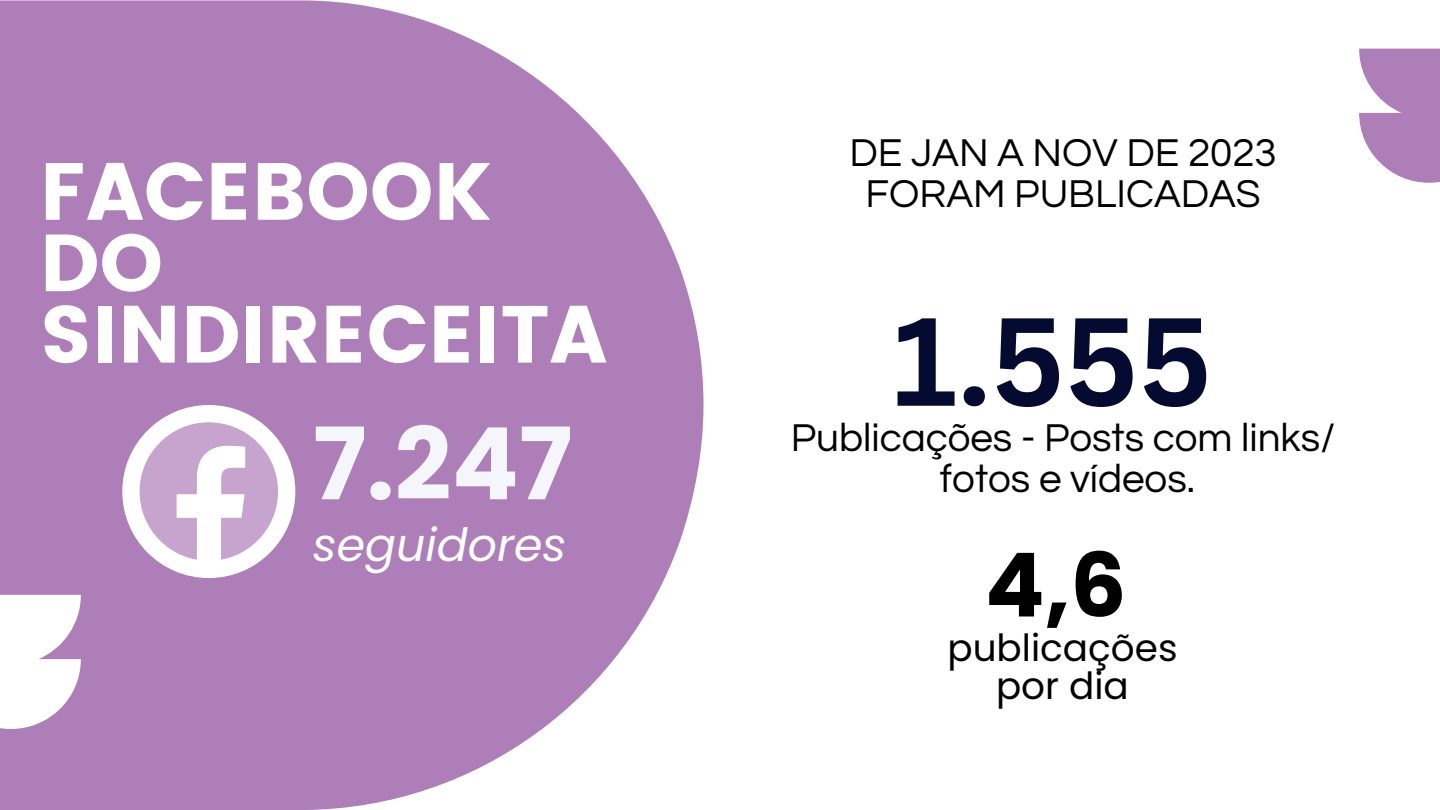
<style>
.page{position:relative;width:1440px;height:810px;background:#fff}
.page>*{position:absolute;margin:0;border:0;box-sizing:border-box;transform-origin:0 0}
.t1{font:700 122.4px "Canva Sans";color:#050a30}
.t2{font:700 99.8px "Poppins";color:#f4f6fc}
.t3{font:700 88.4px "Poppins";color:#000}
.t4{font:80.8px "Poppins";color:#fff}
.t5{font:italic 45.8px "Poppins";color:#fff}
.t6{font:40.4px "Questrial";color:#000}
.t7{font:37.4px "Poppins";color:#000}
</style>
<div class="page">
<svg style="left:0;top:0;width:704px;height:810px;background:#b78dc0"></svg>
<svg style="left:0;top:595px;width:81px;height:134px"></svg>
<svg style="left:1359px;top:49px;width:81px;height:134px"></svg>
<svg style="left:122px;top:405px;width:173px;height:173px"></svg>
<p class="t4" style="left:40px;top:145px;width:453px">FACEBOOK</p>
<p class="t4" style="left:40px;top:216px;width:125px">DO</p>
<p class="t4" style="left:40px;top:287px;width:569px">SINDIRECEITA</p>
<p class="t2" style="left:313px;top:394px;width:261px">7.247</p>
<p class="t5" style="left:313px;top:513px;width:255px">seguidores</p>
<p class="t6" style="left:849px;top:133px;width:429px">DE JAN A NOV DE 2023</p>
<p class="t6" style="left:866px;top:174px;width:397px">FORAM PUBLICADAS</p>
<p class="t1" style="left:893px;top:275px;width:321px">1.555</p>
<p class="t6" style="left:791px;top:418px;width:546px">Publicações - Posts com links/</p>
<p class="t6" style="left:940px;top:459px;width:257px">fotos e vídeos.</p>
<p class="t3" style="left:985px;top:524px;width:143px">4,6</p>
<p class="t7" style="left:947px;top:622px;width:232px">publicações</p>
<p class="t7" style="left:996px;top:660px;width:134px">por dia</p>
</div>
